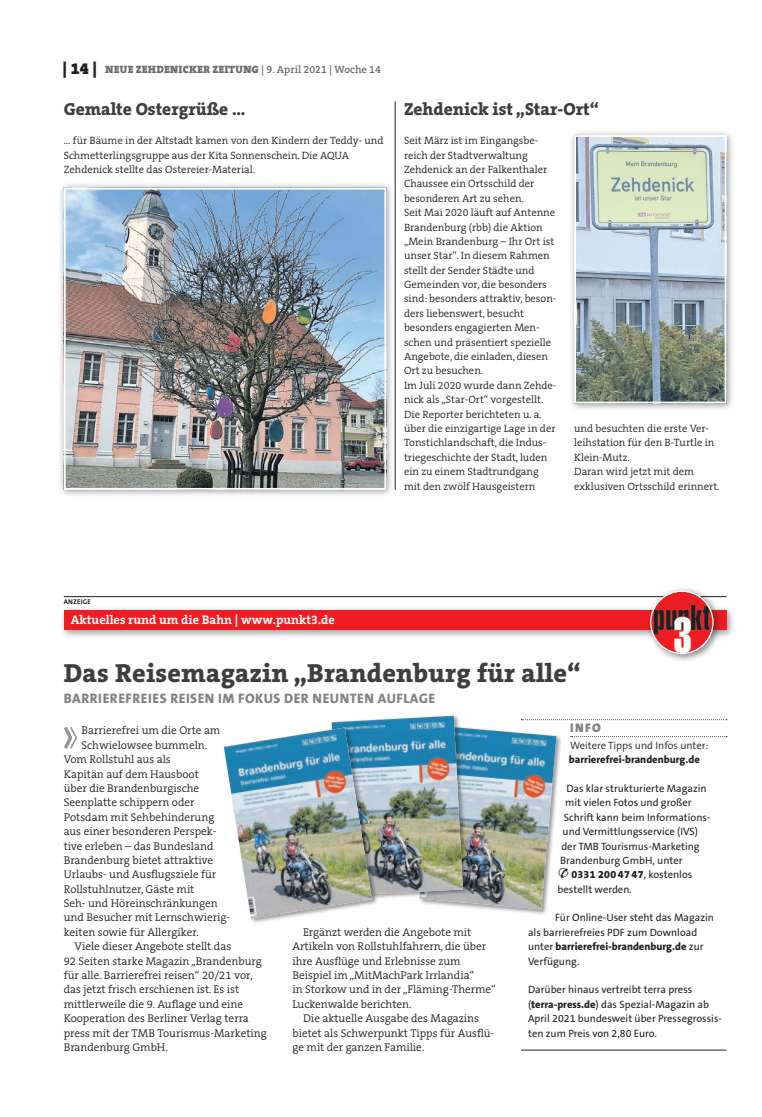
<style>
.page{position:relative;width:762px;height:1117px;background:#fff}
.page>*{position:absolute;margin:0;border:0;box-sizing:border-box;transform-origin:0 0}
.t1{font:800 26.25px "The Serif B W8";letter-spacing:.01em;color:#3e3e3f}
.t2{font:800 17.5px "The Serif B W8";color:#3e3e3f}
.t3{font:800 13.75px "The Sans B W8";letter-spacing:.035em;color:#808285}
.t4{font:700 12.5px "The Serif B W7";color:#fff}
.t5{font:900 12.5px "The Sans B W9";color:#808285}
.t6{font:300 11.25px/14.4px "The Serif B W4";color:#231f20}
.t7{font:300 10.62px/14.4px "The Serif B W4";color:#231f20}
.t8{font:10.62px/14.4px "The Sans B W5 Plain";color:#231f20}
.t9{font:800 10.62px "The Sans B W8";color:#231f20}
.t10{font:900 10.62px "The Serif B W9";letter-spacing:.015em;color:#6c6d70}
.t11{font:300 10.62px "The Sans B W4";color:#231f20}
.t12{font:800 10.62px "The Sans B W8";letter-spacing:.02em;color:#231f20}
.t13{font:700 6.88px "The Sans B W7";letter-spacing:.025em;color:#231f20}
.s1{font-size:16.25px;color:#231f20}
.s2{font-family:"The Serif B W6";font-weight:600}
.s3{font-family:"Punkt 3 regular";font-weight:400;font-size:11.25px}
.s4{font-family:"The Sans B W5 Plain";font-weight:400}
.s5{font-family:"The Sans B W8";font-weight:800}
</style>
<div class="page">
<hr style="left:395px;top:101px;width:1px;height:388px;background:#231f20">
<div style="left:568px;top:129px;width:166px;height:282px;background:#231f20;opacity:.45"></div>
<img style="left:577px;top:138px;width:146px;height:262px">
<div style="left:574px;top:135px;width:152px;height:268px;border:2px solid #fff"></div>
<div style="left:58px;top:182px;width:336px;height:315px;background:#231f20;opacity:.45"></div>
<img style="left:67px;top:191px;width:316px;height:295px">
<div style="left:64px;top:188px;width:322px;height:301px;border:2px solid #fff"></div>
<div style="left:59px;top:605px;width:677px;height:34px;background:#231f20;opacity:.45"></div>
<div style="left:64px;top:610px;width:662px;height:19px;background:#ee1d23"></div>
<hr style="left:64px;top:596px;width:662px;height:1px;background:#231f20">
<div style="left:646px;top:586px;width:76px;height:77px;background:#231f20;opacity:.55"></div>
<img style="left:651px;top:591px;width:61px;height:61px;border-radius:31px">
<div style="left:650px;top:590px;width:63px;height:64px;border:1px solid #fff;border-radius:50%"></div>
<svg style="left:64px;top:726px;width:13px;height:23px"></svg>
<hr style="left:521px;top:1049px;width:205px;height:1px;background:#231f20">
<div style="left:223px;top:726px;width:155px;height:198px;background:#231f20;opacity:.45"></div>
<img style="left:224px;top:715px;width:503px;height:203px">
<img style="left:224px;top:727px;width:148px;height:191px">
<p class="t10" style="left:63px;top:63px;width:320px"><span class="s1">| 14 |</span> NEUE ZEHDENICKER ZEITUNG <span class="s2">| 9. April 2021 | Woche 14</span></p>
<h2 class="t2" style="left:64px;top:98px;width:183px">Gemalte Ostergrüße ...</h2>
<p class="t7" style="left:64px;top:133px;width:321px">... für Bäume in der Altstadt kamen von den Kindern der Teddy- und<br>Schmetterlingsgruppe aus der Kita Sonnenschein. Die AQUA<br>Zehdenick stellte das Ostereier-Material.</p>
<h2 class="t2" style="left:404px;top:98px;width:196px">Zehdenick ist „Star-Ort“</h2>
<p class="t7" style="left:404px;top:133px;width:154px">Seit März ist im Eingangsbe&shy;reich der Stadtverwaltung<br>Zehdenick an der Falkenthaler<br>Chaussee ein Ortsschild der besonderen Art zu sehen.<br>Seit Mai 2020 läuft auf Antenne<br>Brandenburg (rbb) die Aktion „Mein Brandenburg – Ihr Ort ist unser Star“. In diesem Rahmen stellt der Sender Städte und<br>Gemeinden vor, die besonders sind: besonders attraktiv, beson&shy;ders liebenswert, besucht besonders engagierten Men&shy;schen und präsentiert spezielle<br>Angebote, die einladen, diesen<br>Ort zu besuchen.<br>Im Juli 2020 wurde dann Zehde&shy;nick als „Star-Ort“ vorgestellt.<br>Die Reporter berichteten u. a. über die einzigartige Lage in der<br>Tonstichlandschaft, die Indus&shy;triegeschichte der Stadt, luden ein zu einem Stadtrundgang mit den zwölf Hausgeistern</p>
<p class="t7" style="left:574px;top:421px;width:147px">und besuchten die erste Ver&shy;leihstation für den B-Turtle in<br>Klein-Mutz.<br>Daran wird jetzt mit dem exklusiven Ortsschild erinnert.</p>
<p class="t13" style="left:64px;top:597px;width:29px">ANZEIGE</p>
<p class="t4" style="left:71px;top:611px;width:265px">Aktuelles rund um die Bahn | www.punkt3.de</p>
<h1 class="t1" style="left:64px;top:655px;width:519px">Das Reisemagazin „Brandenburg für alle“</h1>
<p class="t3" style="left:64px;top:689px;width:373px">BARRIEREFREIES REISEN IM FOKUS DER NEUNTEN AUFLAGE</p>
<p class="t6" style="left:82px;top:723px;width:140px">Barrierefrei um die Orte am</p>
<p class="t6" style="left:82px;top:737px;width:127px">Schwielowsee bummeln.</p>
<p class="t6" style="left:64px;top:752px;width:109px">Vom Rollstuhl aus als</p>
<p class="t6" style="left:64px;top:766px;width:137px">Kapitän auf dem Hausboot</p>
<p class="t6" style="left:64px;top:780px;width:137px">über die Brandenburgische</p>
<p class="t6" style="left:64px;top:795px;width:132px">Seenplatte schippern oder</p>
<p class="t6" style="left:64px;top:809px;width:152px">Potsdam mit Sehbehinderung</p>
<p class="t6" style="left:64px;top:824px;width:154px">aus einer besonderen Perspek-</p>
<p class="t6" style="left:64px;top:838px;width:151px">tive erleben – das Bundesland</p>
<p class="t6" style="left:64px;top:852px;width:151px">Brandenburg bietet attraktive</p>
<p class="t6" style="left:64px;top:867px;width:154px">Urlaubs- und Ausflugsziele für</p>
<p class="t6" style="left:64px;top:881px;width:132px">Rollstuhlnutzer, Gäste mit</p>
<p class="t6" style="left:64px;top:895px;width:155px">Seh- und Höreinschränkungen</p>
<p class="t6" style="left:64px;top:910px;width:168px">und Besucher mit Lernschwierig-</p>
<p class="t6" style="left:64px;top:924px;width:137px">keiten sowie für Allergiker.</p>
<p class="t6" style="left:74px;top:939px;width:158px">Viele dieser Angebote stellt das</p>
<p class="t6" style="left:64px;top:953px;width:200px">92 Seiten starke Magazin „Brandenburg</p>
<p class="t6" style="left:64px;top:967px;width:190px">für alle. Barrierefrei reisen“ 20/21 vor,</p>
<p class="t6" style="left:64px;top:982px;width:177px">das jetzt frisch erschienen ist. Es ist</p>
<p class="t6" style="left:64px;top:996px;width:181px">mittlerweile die 9. Auflage und eine</p>
<p class="t6" style="left:64px;top:1010px;width:186px">Kooperation des Berliner Verlag terra</p>
<p class="t6" style="left:64px;top:1025px;width:205px">press mit der TMB Tourismus-Marketing</p>
<p class="t6" style="left:64px;top:1039px;width:106px">Brandenburg GmbH.</p>
<p class="t5" style="left:570px;top:719px;width:32px">INFO</p>
<p class="t11" style="left:570px;top:738px;width:140px">Weitere Tipps und Infos unter:</p>
<p class="t9" style="left:569px;top:752px;width:133px">barrierefrei-brandenburg.de</p>
<p class="t8" style="left:566px;top:781px;width:142px">Das klar strukturierte Magazin</p>
<p class="t8" style="left:565px;top:795px;width:128px">mit vielen Fotos und großer</p>
<p class="t8" style="left:564px;top:809px;width:148px">Schrift kann beim Informations-</p>
<p class="t8" style="left:563px;top:824px;width:137px">und Vermittlungsservice (IVS)</p>
<p class="t8" style="left:561px;top:838px;width:140px">der TMB Tourismus-Marketing</p>
<p class="t8" style="left:560px;top:853px;width:124px">Brandenburg GmbH, unter</p>
<p class="t12" style="left:559px;top:867px;width:135px"><span class="s3">h</span> 0331 200 47 47<span class="s4">, kostenlos</span></p>
<p class="t8" style="left:558px;top:881px;width:76px">bestellt werden.</p>
<p class="t8" style="left:528px;top:910px;width:187px;text-indent:27px">Für Online-User steht das Magazin als barrierefreies PDF zum Download</p>
<p class="t9" style="left:528px;top:939px;width:177px"><span class="s4">unter</span> barrierefrei-brandenburg.de <span class="s4">zur</span></p>
<p class="t8" style="left:528px;top:953px;width:53px">Verfügung.</p>
<p class="t8" style="left:528px;top:982px;width:195px">Darüber hinaus vertreibt terra press (<span class="s5">terra-press.de</span>) das Spezial-Magazin ab April 2021 bundesweit über Pressegrossis&shy;ten zum Preis von 2,80 Euro.</p>
<p class="t6" style="left:292px;top:924px;width:205px;text-indent:11px">Ergänzt werden die Angebote mit Artikeln von Rollstuhlfahrern, die über ihre Ausflüge und Erlebnisse zum Beispiel im „MitMachPark Irrlandia“<br>in Storkow und in der „Fläming-Therme“ Luckenwalde berichten.</p>
<p class="t6" style="left:292px;top:1010px;width:203px;text-indent:11px">Die aktuelle Ausgabe des Magazins bietet als Schwerpunkt Tipps für Ausflü&shy;ge mit der ganzen Familie.</p>
</div>
